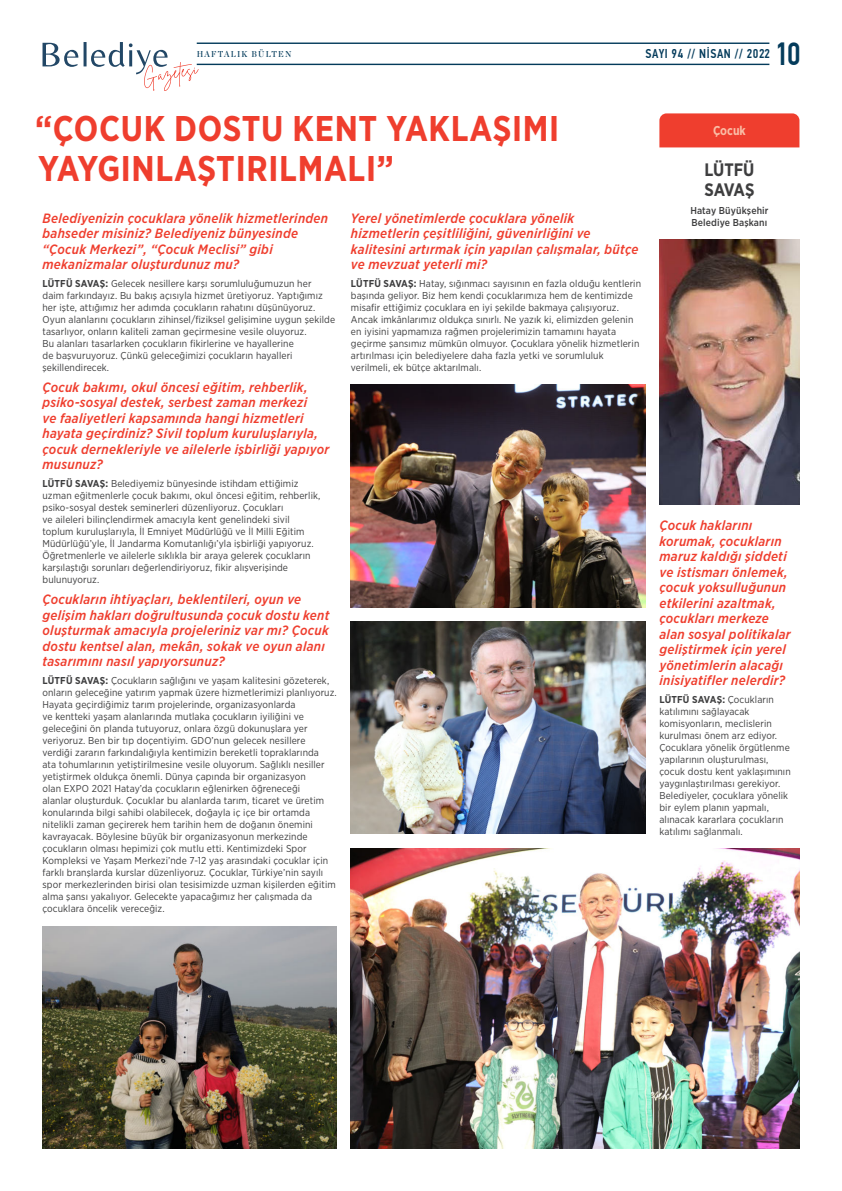
<style>
.page{position:relative;width:842px;height:1191px;background:#fff}
.page>*{position:absolute;margin:0;border:0;box-sizing:border-box;transform-origin:0 0}
.t1{font:700 35.7px/40px "Gotham Narrow";letter-spacing:.02em;color:#ef3e2e;scale:.95 1}
.t2{font:500 32.1px "PF Din Text Cond Pro";color:#043b5b;scale:.93 1}
.t3{font:700 18px/20px "Gotham Narrow";letter-spacing:-.01em;color:#3e3e3f;scale:.95 1}
.t4{font:italic 500 13.5px/15.5px "Gotham Narrow";letter-spacing:.02em;color:#ef3e2e}
.t5{font:500 12.8px "PF Din Text Cond Pro";letter-spacing:.05em;color:#043b5b;scale:.93 1}
.t6{font:700 12.8px "Gotham Narrow";color:#fabda6;scale:.93 1}
.t7{font:10px/12px "Gotham Narrow";letter-spacing:.01em;color:#3e3e3f}
.t8{font:500 10px/12px "Gotham Narrow";letter-spacing:.01em;color:#3e3e3f}
.t9{font:8.6px "Chronicle Display Semi";letter-spacing:.15em;color:#043b5b;scale:.93 1}
.s1{font-weight:700}
</style>
<div class="page">
<hr style="left:197px;top:64px;width:572px;height:1px;background:#043b5b">
<hr style="left:197px;top:43px;width:572px;height:1px;background:#043b5b">
<svg style="left:43px;top:42px;width:156px;height:49px"></svg>
<div style="left:659px;top:113px;width:140px;height:34px;background:#ef3e2e"></div>
<img style="left:659px;top:240px;width:140px;height:264px">
<img style="left:43px;top:926px;width:294px;height:222px">
<img style="left:351px;top:385px;width:294px;height:222px">
<img style="left:351px;top:621px;width:294px;height:213px">
<img style="left:351px;top:848px;width:448px;height:300px">
<p class="t9" style="left:197px;top:49px;width:103px">HAFTALIK BÜLTEN</p>
<p class="t5" style="left:646px;top:46px;width:135px">SAYI 94 // NİSAN // 2022</p>
<h2 class="t2" style="left:775px;top:35px;width:30px">10</h2>
<h1 class="t1" style="left:35px;top:108px;width:553px">“ÇOCUK DOSTU KENT YAKLAŞIMI<br>YAYGINLAŞTIRILMALI”</h1>
<h3 class="t4" style="left:43px;top:210px;width:287px">Belediyenizin çocuklara yönelik hizmetlerinden bahseder misiniz? Belediyeniz bünyesinde “Çocuk Merkezi”, “Çocuk Meclisi” gibi mekanizmalar oluşturdunuz mu?</h3>
<p class="t7" style="left:43px;top:277px;width:294px"><span class="s1">LÜTFÜ SAVAŞ:</span> Gelecek nesillere karşı sorumluluğumuzun her daim farkındayız. Bu bakış açısıyla hizmet üretiyoruz. Yaptığımız her işte, attığımız her adımda çocukların rahatını düşünüyoruz.<br>Oyun alanlarını çocukların zihinsel/fiziksel gelişimine uygun şekilde tasarlıyor, onların kaliteli zaman geçirmesine vesile oluyoruz.<br>Bu alanları tasarlarken çocukların fikirlerine ve hayallerine<br>de başvuruyoruz. Çünkü geleceğimizi çocukların hayalleri şekillendirecek.</p>
<p class="t4" style="left:43px;top:380px;width:288px">Çocuk bakımı, okul öncesi eğitim, rehberlik, psiko-sosyal destek, serbest zaman merkezi<br>ve faaliyetleri kapsamında hangi hizmetleri hayata geçirdiniz? Sivil toplum kuruluşlarıyla, çocuk dernekleriyle ve ailelerle işbirliği yapıyor musunuz?</p>
<p class="t7" style="left:43px;top:478px;width:279px"><span class="s1">LÜTFÜ SAVAŞ:</span> Belediyemiz bünyesinde istihdam ettiğimiz uzman eğitmenlerle çocuk bakımı, okul öncesi eğitim, rehberlik, psiko-sosyal destek seminerleri düzenliyoruz. Çocukları<br>ve aileleri bilinçlendirmek amacıyla kent genelindeki sivil toplum kuruluşlarıyla, İl Emniyet Müdürlüğü ve İl Milli Eğitim Müdürlüğü’yle, İl Jandarma Komutanlığı’yla işbirliği yapıyoruz.<br>Öğretmenlerle ve ailelerle sıklıkla bir araya gelerek çocukların karşılaştığı sorunları değerlendiriyoruz, fikir alışverişinde bulunuyoruz.</p>
<h3 class="t4" style="left:43px;top:592px;width:288px">Çocukların ihtiyaçları, beklentileri, oyun ve gelişim hakları doğrultusunda çocuk dostu kent oluşturmak amacıyla projeleriniz var mı? Çocuk dostu kentsel alan, mekân, sokak ve oyun alanı tasarımını nasıl yapıyorsunuz?</h3>
<p class="t7" style="left:43px;top:674px;width:296px"><span class="s1">LÜTFÜ SAVAŞ:</span> Çocukların sağlığını ve yaşam kalitesini gözeterek, onların geleceğine yatırım yapmak üzere hizmetlerimizi planlıyoruz.<br>Hayata geçirdiğimiz tarım projelerinde, organizasyonlarda<br>ve kentteki yaşam alanlarında mutlaka çocukların iyiliğini ve geleceğini ön planda tutuyoruz, onlara özgü dokunuşlara yer veriyoruz. Ben bir tıp doçentiyim. GDO’nun gelecek nesillere verdiği zararın farkındalığıyla kentimizin bereketli topraklarında<br>ata tohumlarının yetiştirilmesine vesile oluyorum. Sağlıklı nesiller yetiştirmek oldukça önemli. Dünya çapında bir organizasyon<br>olan EXPO 2021 Hatay’da çocukların eğlenirken öğreneceği<br>alanlar oluşturduk. Çocuklar bu alanlarda tarım, ticaret ve üretim konularında bilgi sahibi olabilecek, doğayla iç içe bir ortamda nitelikli zaman geçirerek hem tarihin hem de doğanın önemini kavrayacak. Böylesine büyük bir organizasyonun merkezinde çocukların olması hepimizi çok mutlu etti. Kentimizdeki Spor Kompleksi ve Yaşam Merkezi’nde 7-12 yaş arasındaki çocuklar için farklı branşlarda kurslar düzenliyoruz. Çocuklar, Türkiye’nin sayılı spor merkezlerinden birisi olan tesisimizde uzman kişilerden eğitim alma şansı yakalıyor. Gelecekte yapacağımız her çalışmada da çocuklara öncelik vereceğiz.</p>
<h3 class="t4" style="left:351px;top:210px;width:289px">Yerel yönetimlerde çocuklara yönelik hizmetlerin çeşitliliğini, güvenirliğini ve kalitesini artırmak için yapılan çalışmalar, bütçe ve mevzuat yeterli mi?</h3>
<p class="t7" style="left:351px;top:277px;width:292px"><span class="s1">LÜTFÜ SAVAŞ:</span> Hatay, sığınmacı sayısının en fazla olduğu kentlerin başında geliyor. Biz hem kendi çocuklarımıza hem de kentimizde misafir ettiğimiz çocuklara en iyi şekilde bakmaya çalışıyoruz.<br>Ancak imkânlarımız oldukça sınırlı. Ne yazık ki, elimizden gelenin en iyisini yapmamıza rağmen projelerimizin tamamını hayata geçirme şansımız mümkün olmuyor. Çocuklara yönelik hizmetlerin artırılması için belediyelere daha fazla yetki ve sorumluluk verilmeli, ek bütçe aktarılmalı.</p>
<p class="t6" style="left:713px;top:124px;width:37px">Çocuk</p>
<h3 class="t3" style="left:704px;top:160px;width:54px">LÜTFÜ<br>SAVAŞ</h3>
<p class="t8" style="left:690px;top:204px;width:79px">Hatay Büyükşehir<br>Belediye Başkanı</p>
<p class="t4" style="left:659px;top:518px;width:133px">Çocuk haklarını korumak, çocukların maruz kaldığı şiddeti ve istismarı önlemek, çocuk yoksulluğunun etkilerini azaltmak, çocukları merkeze alan sosyal politikalar geliştirmek için yerel yönetimlerin alacağı inisiyatifler nelerdir?</p>
<p class="t7" style="left:659px;top:693px;width:133px"><span class="s1">LÜTFÜ SAVAŞ:</span> Çocukların katılımını sağlayacak komisyonların, meclislerin kurulması önem arz ediyor.<br>Çocuklara yönelik örgütlenme yapılarının oluşturulması, çocuk dostu kent yaklaşımının yaygınlaştırılması gerekiyor.<br>Belediyeler, çocuklara yönelik bir eylem planın yapmalı, alınacak kararlara çocukların katılımı sağlanmalı.</p>
</div>
